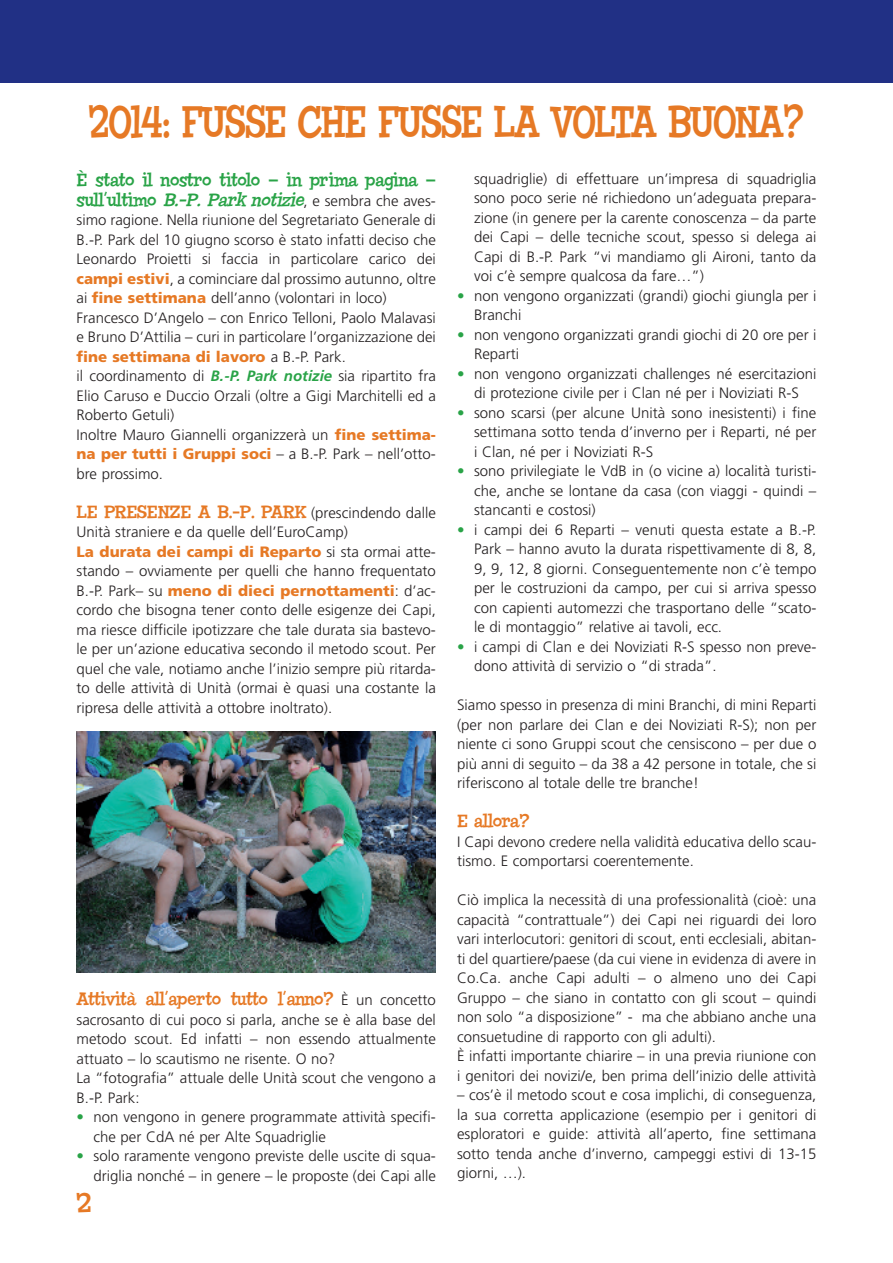
<style>
.page{position:relative;width:893px;height:1263px;background:#fff}
.page>*{position:absolute;margin:0;border:0;box-sizing:border-box;transform-origin:0 0}
.t1{font:45px "Chowderhead";letter-spacing:-.025em;color:#e67925;scale:.82 1}
.t2{font:27px "Chowderhead";color:#e67925}
.t3{font:18px "Chowderhead";color:#e67925}
.t4{font:18px/19.5px "Chowderhead";color:#29a347}
.t5{font:300 15px/19.5px "Frutiger CE";color:#231f20}
.t6{font:900 15px "Frutiger";color:#e67925}
.s1{font-style:italic}
.s2{font-family:"Frutiger CE";font-weight:300;font-size:15px;color:#231f20}
.s3{font-family:"Frutiger";font-weight:900;color:#e67925}
.s4{font-family:"Frutiger CE";font-weight:300;color:#231f20}
.s5{font-weight:700;font-style:italic;color:#29a347}
.s6{color:#29a347}
</style>
<div class="page">
<div style="left:0;top:0;width:893px;height:82px;background:#213085"></div>
<img style="left:77px;top:732px;width:359px;height:240px">
<h1 class="t1" style="left:89px;top:95px;width:873px">2014: FUSSE CHE FUSSE LA VOLTA BUONA?</h1>
<p class="t4" style="left:77px;top:170px;width:361px">È stato il nostro titolo – in prima pagina – sull’ultimo <span class="s1">B.-P. Park notizie</span><span class="s2">, e sembra che aves-</span></p>
<p class="t5" style="left:77px;top:211px;width:361px">simo ragione. Nella riunione del Segretariato Generale di B.-P. Park del 10 giugno scorso è stato infatti deciso che Leonardo Proietti si faccia in particolare carico dei <span class="s3">campi estivi</span>, a cominciare dal prossimo autunno, oltre ai <span class="s3">fine settimana</span> dell’anno (volontari in loco)<br>Francesco D’Angelo – con Enrico Telloni, Paolo Malavasi e Bruno D’Attilia – curi in particolare l’organizzazione dei</p>
<p class="t6" style="left:77px;top:351px;width:271px">fine settimana di lavoro <span class="s4">a B.-P. Park.</span></p>
<p class="t5" style="left:77px;top:367px;width:361px">il coordinamento di <span class="s5">B.-P. Park notizie</span> sia ripartito fra Elio Caruso e Duccio Orzali (oltre a Gigi Marchitelli ed a Roberto Getuli)<br>Inoltre Mauro Giannelli organizzerà un <span class="s3">fine settima&shy;na per tutti i Gruppi soci</span> – a B.-P. Park – nell’otto&shy;bre prossimo.</p>
<p class="t3" style="left:77px;top:501px;width:361px">LE PRESENZE A B.-P. PARK <span class="s2">(prescindendo dalle</span></p>
<p class="t5" style="left:77px;top:523px;width:273px">Unità straniere e da quelle dell’EuroCamp)</p>
<p class="t6" style="left:77px;top:546px;width:361px">La durata dei campi di Reparto <span class="s4">si sta ormai atte-</span></p>
<p class="t5" style="left:77px;top:562px;width:361px">stando – ovviamente per quelli che hanno frequentato</p>
<p class="t6" style="left:77px;top:585px;width:361px"><span class="s4">B.-P. Park– su</span> meno di dieci pernottamenti<span class="s4">: d’ac-</span></p>
<p class="t5" style="left:77px;top:601px;width:361px;text-align:justify">cordo che bisogna tener conto delle esigenze dei Capi, ma riesce difficile ipotizzare che tale durata sia bastevo&shy;le per un’azione educativa secondo il metodo scout. Per quel che vale, notiamo anche l’inizio sempre più ritarda&shy;to delle attività di Unità (ormai è quasi una costante la ripresa delle attività a ottobre inoltrato).</p>
<p class="t3" style="left:77px;top:989px;width:361px">Attività all’aperto tutto l’anno? <span class="s2">È un concetto</span></p>
<p class="t5" style="left:77px;top:1011px;width:361px">sacrosanto di cui poco si parla, anche se è alla base del metodo scout. Ed infatti – non essendo attualmente attuato – lo scautismo ne risente. O no?<br>La “fotografia” attuale delle Unità scout che vengono a B.-P. Park:</p>
<p class="t5" style="left:94px;top:1108px;width:344px;text-indent:-17px"><span class="s6">•</span> non vengono in genere programmate attività specifi&shy;che per CdA né per Alte Squadriglie</p>
<p class="t5" style="left:77px;top:1147px;width:361px;text-align:right"><span class="s6">•</span> solo raramente vengono previste delle uscite di squa&shy;driglia nonché – in genere – le proposte (dei Capi alle</p>
<h2 class="t2" style="left:77px;top:1186px;width:17px">2</h2>
<p class="t5" style="left:474px;top:170px;width:344px;text-align:justify">squadriglie) di effettuare un’impresa di squadriglia sono poco serie né richiedono un’adeguata prepara&shy;zione (in genere per la carente conoscenza – da parte dei Capi – delle tecniche scout, spesso si delega ai Capi di B.-P. Park “vi mandiamo gli Aironi, tanto da voi c’è sempre qualcosa da fare…”)</p>
<p class="t5" style="left:474px;top:287px;width:344px;text-indent:-17px"><span class="s6">•</span> non vengono organizzati (grandi) giochi giungla per i<br>Branchi</p>
<p class="t5" style="left:474px;top:326px;width:344px;text-indent:-17px"><span class="s6">•</span> non vengono organizzati grandi giochi di 20 ore per i<br>Reparti</p>
<p class="t5" style="left:457px;top:365px;width:361px;text-align:center"><span class="s6">•</span> non vengono organizzati challenges né esercitazioni di protezione civile per i Clan né per i Noviziati R-S</p>
<p class="t5" style="left:474px;top:404px;width:344px;text-align:justify;text-indent:-17px"><span class="s6">•</span> sono scarsi (per alcune Unità sono inesistenti) i fine settimana sotto tenda d’inverno per i Reparti, né per i Clan, né per i Noviziati R-S</p>
<p class="t5" style="left:474px;top:462px;width:344px;text-align:justify;text-indent:-17px"><span class="s6">•</span> sono privilegiate le VdB in (o vicine a) località turisti&shy;che, anche se lontane da casa (con viaggi - quindi – stancanti e costosi)</p>
<p class="t5" style="left:474px;top:521px;width:344px;text-align:justify;text-indent:-17px"><span class="s6">•</span> i campi dei 6 Reparti – venuti questa estate a B.-P.<br>Park – hanno avuto la durata rispettivamente di 8, 8, 9, 9, 12, 8 giorni. Conseguentemente non c’è tempo per le costruzioni da campo, per cui si arriva spesso con capienti automezzi che trasportano delle “scato&shy;le di montaggio” relative ai tavoli, ecc.</p>
<p class="t5" style="left:474px;top:638px;width:344px;text-indent:-17px"><span class="s6">•</span> i campi di Clan e dei Noviziati R-S spesso non preve&shy;dono attività di servizio o “di strada”.</p>
<p class="t5" style="left:457px;top:696px;width:361px;text-align:justify">Siamo spesso in presenza di mini Branchi, di mini Reparti (per non parlare dei Clan e dei Noviziati R-S); non per niente ci sono Gruppi scout che censiscono – per due o più anni di seguito – da 38 a 42 persone in totale, che si riferiscono al totale delle tre branche!</p>
<p class="t3" style="left:457px;top:810px;width:74px">E allora?</p>
<p class="t5" style="left:457px;top:833px;width:361px">I Capi devono credere nella validità educativa dello scau&shy;tismo. E comportarsi coerentemente.</p>
<p class="t5" style="left:457px;top:891px;width:361px">Ciò implica la necessità di una professionalità (cioè: una capacità “contrattuale”) dei Capi nei riguardi dei loro vari interlocutori: genitori di scout, enti ecclesiali, abitan&shy;ti del quartiere/paese (da cui viene in evidenza di avere in Co.Ca. anche Capi adulti – o almeno uno dei Capi Gruppo – che siano in contatto con gli scout – quindi non solo “a disposizione” - ma che abbiano anche una consuetudine di rapporto con gli adulti).<br>È infatti importante chiarire – in una previa riunione con i genitori dei novizi/e, ben prima dell’inizio delle attività</p>
<p class="t5" style="left:457px;top:1086px;width:361px;text-align:justify">– cos’è il metodo scout e cosa implichi, di conseguenza, la sua corretta applicazione (esempio per i genitori di esploratori e guide: attività all’aperto, fine settimana sotto tenda anche d’inverno, campeggi estivi di 13-15 giorni, …).</p>
</div>
